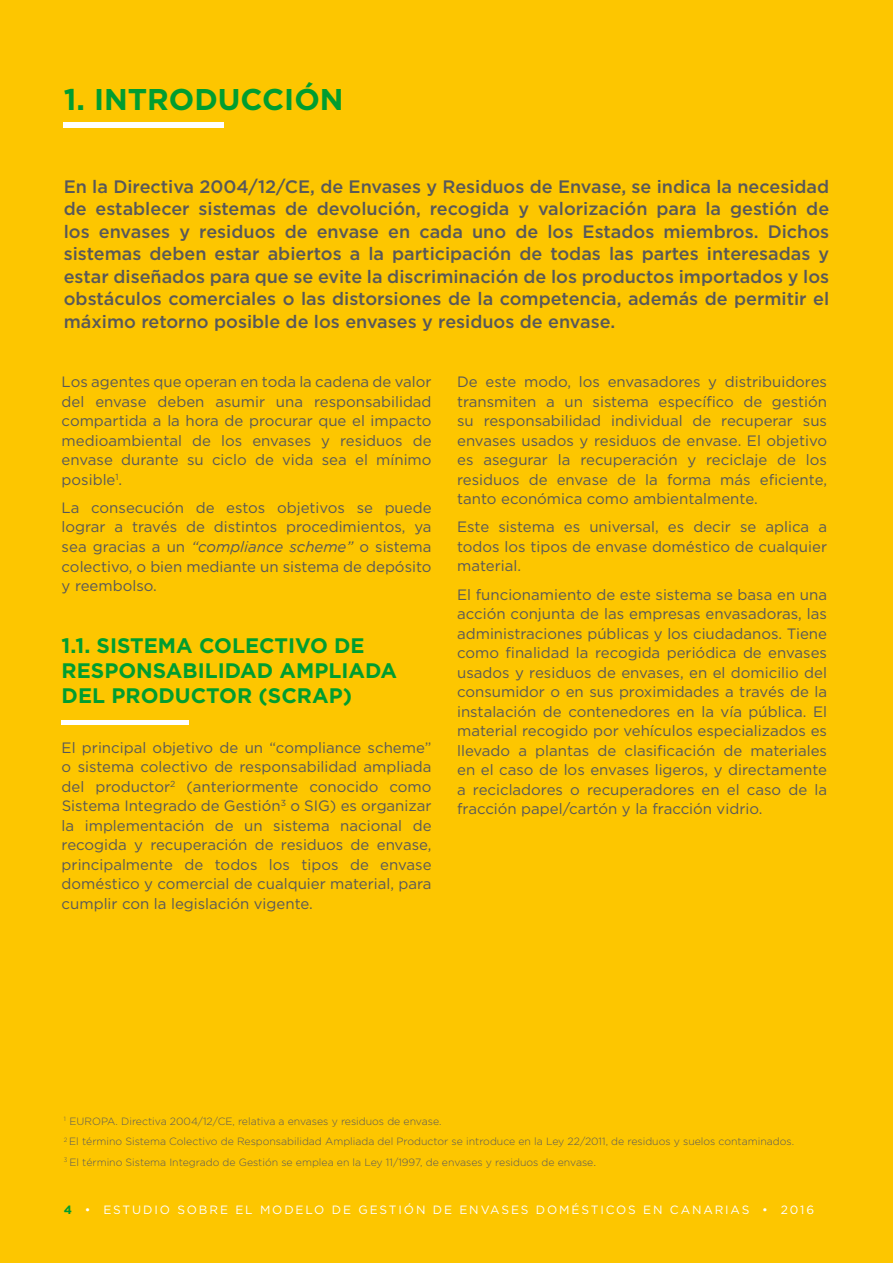
<style>
.page{position:relative;width:893px;height:1263px;background:#fdc600}
.page>*{position:absolute;margin:0;border:0;box-sizing:border-box;transform-origin:0 0}
.t1{font:700 30px "Gotham";color:#009d30}
.t2{font:700 21px "Gotham";color:#009d30}
.t3{font:500 18px/22.5px "Gotham";color:#58585a;text-align:justify}
.t4{font:15px/19.5px "Gotham";color:#58585a;text-align:justify}
.t5{font:12px "Gotham";letter-spacing:.155em;color:#fff}
.t6{font:300 10.5px/20.5px "Gotham";color:#58585a}
.s1{font-style:italic}
.s2{font-size:12px}
.s3{font-weight:700;color:#009d30}
</style>
<div class="page">
<div style="left:64px;top:122px;width:160px;height:6px;background:#fff"></div>
<div style="left:62px;top:720px;width:127px;height:5px;background:#fff"></div>
<h1 class="t1" style="left:64px;top:82px;width:281px">1. I NTRODUCCIÓN</h1>
<p class="t3" style="left:64px;top:175px;width:767px">En la Directiva 2004/12/CE, de Envases y Residuos de Envase, se indica la necesidad de establecer sistemas de devolución, recogida y valorización para la gestión de los envases y residuos de envase en cada uno de los Estados miembros. Dichos sistemas deben estar abiertos a la participación de todas las partes interesadas y estar diseñados para que se evite la discriminación de los productos importados y los obstáculos comerciales o las distorsiones de la competencia, además de permitir el máximo retorno posible de los envases y residuos de envase.</p>
<p class="t4" style="left:62px;top:372px;width:371px">Los agentes que operan en toda la cadena de valor del envase deben asumir una responsabilidad compartida a la hora de procurar que el impacto medioambiental de los envases y residuos de envase durante su ciclo de vida sea el mínimo posible<sup>1</sup>.</p>
<p class="t4" style="left:62px;top:498px;width:371px">La consecución de estos objetivos se puede lograr a través de distintos procedimientos, ya sea gracias a un <span class="s1">“compliance scheme”</span> o sistema colectivo, o bien mediante un sistema de depósito y reembolso.</p>
<h2 class="t2" style="left:62px;top:633px;width:50px">1.1. SISTEMA</h2>
<h2 class="t2" style="left:199px;top:633px;width:61px">COLECTIVO</h2>
<h2 class="t2" style="left:334px;top:633px;width:15px">DE</h2>
<h2 class="t2" style="left:62px;top:658px;width:15px">RES</h2>
<h2 class="t2" style="left:104px;top:658px;width:31px">PONSA</h2>
<h2 class="t2" style="left:183px;top:658px;width:50px">BI LIDAD</h2>
<h2 class="t2" style="left:279px;top:658px;width:77px">AM PLIADA</h2>
<h2 class="t2" style="left:62px;top:683px;width:81px">DEL PRODUCTOR</h2>
<h2 class="t2" style="left:259px;top:683px;width:26px">(SCRA</h2>
<h2 class="t2" style="left:329px;top:683px;width:25px">P)</h2>
<p class="t4" style="left:62px;top:737px;width:371px">El principal objetivo de un “compliance scheme” o sistema colectivo de responsabilidad ampliada del productor<sup>2</sup> (anteriormente conocido como Sistema I ntegrado de Gestión<sup>3</sup> o SI G) es organizar la implementación de un sistema nacional de recogida y recuperación de residuos de envase, principalmente de todos los tipos de envase doméstico y comercial de cualquier material, para cumplir con la legislación vigente.</p>
<p class="t4" style="left:457px;top:372px;width:371px">De este modo, los envasadores y distribuidores transmiten a un sistema específico de gestión su responsabilidad individual de recuperar sus envases usados y residuos de envase. El objetivo es asegurar la recuperación y reciclaje de los residuos de envase de la forma más eficiente, tanto económica como ambientalmente.</p>
<p class="t4" style="left:457px;top:517px;width:371px">Este sistema es universal, es decir se aplica a todos los tipos de envase doméstico de cualquier material.</p>
<p class="t4" style="left:457px;top:584px;width:371px">El funcionamiento de este sistema se basa en una acción conjunta de las empresas envasadoras, las administraciones públicas y los ciudadanos. Tiene como finalidad la recogida periódica de envases usados y residuos de envases, en el domicilio del consumidor o en sus proximidades a través de la instalación de contenedores en la vía pública. El material recogido por vehículos especializados es llevado a plantas de clasificación de materiales en el caso de los envases ligeros, y directamente a recicladores o recuperadores en el caso de la fracción papel/cartón y la fracción vidrio.</p>
<p class="t6" style="left:64px;top:1111px;width:732px;text-indent:37px">PA. D irectiva 2004/12/CE, relativa a envases y residuos de envase.<br><sup>2</sup> El término Sistema Colectivo de Responsabilidad Ampliada del Productor se introduce en la Ley 22/2011, de residuos y suelos contaminados.<br><sup>3</sup> El término Sistema I ntegrado de Gestión se emplea en la Ley 11/1997, de envases y residuos de envase<span class="s2">.</span></p>
<p class="t6" style="left:64px;top:1111px;width:22px"><sup>1</sup> EURO</p>
<p class="t5" style="left:64px;top:1203px;width:156px"><span class="s3">4</span> • Est udio s obre</p>
<p class="t5" style="left:235px;top:1203px;width:9px">el</p>
<p class="t5" style="left:260px;top:1203px;width:109px">modelo de gest</p>
<p class="t5" style="left:399px;top:1203px;width:102px">ión de envases</p>
<p class="t5" style="left:536px;top:1203px;width:205px">dom ésticos en Canar ias</p>
<p class="t5" style="left:762px;top:1203px;width:53px">• 2016</p>
</div>
